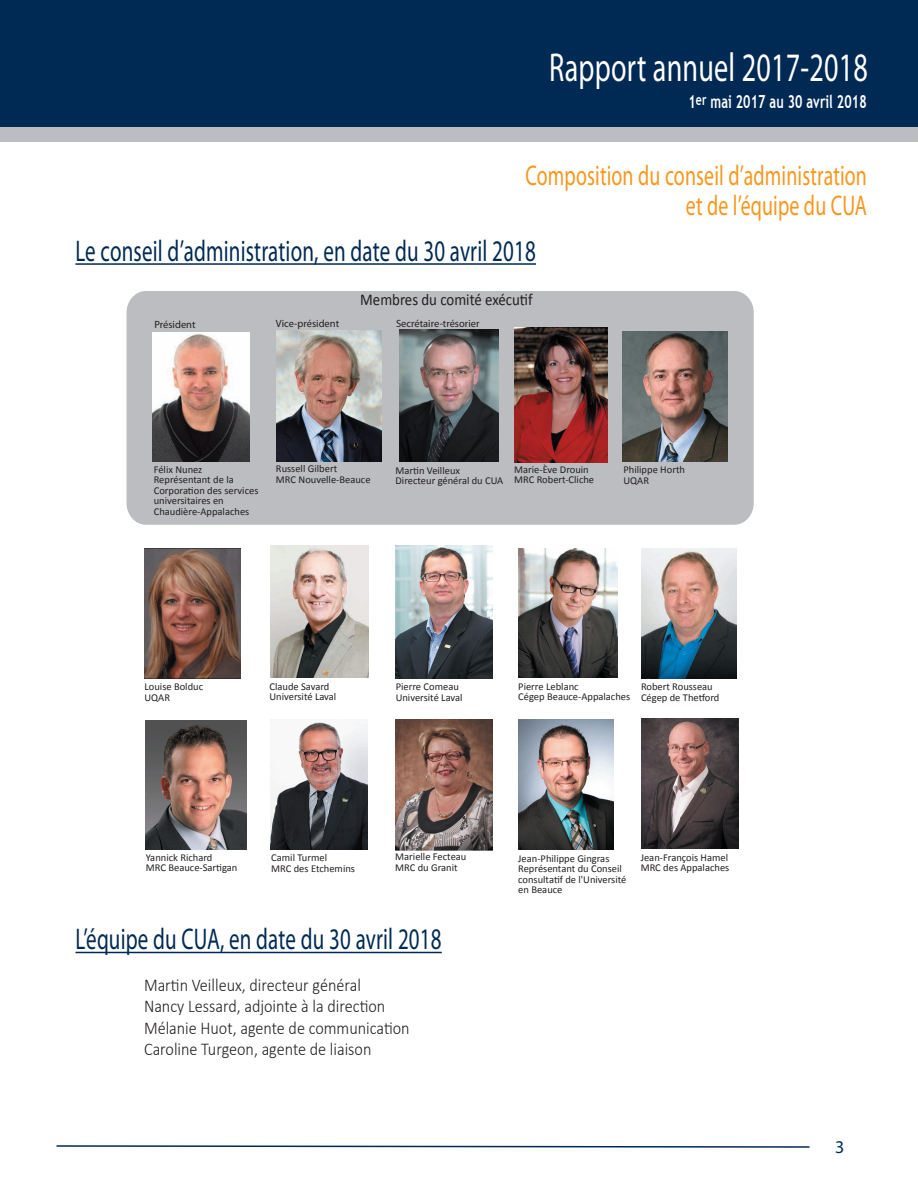
<style>
.page{position:relative;width:918px;height:1188px;background:#fff}
.page>*{position:absolute;margin:0;border:0;box-sizing:border-box;transform-origin:0 0}
.t1{font:40.5px "Myriad Pro";letter-spacing:.01em;color:#fff;scale:.7 1}
.t2{font:30px "Myriad Pro";letter-spacing:.01em;color:#002a54;scale:.7 1}
.t3{font:28.5px/30px "Myriad Pro";letter-spacing:.01em;color:#f7971d;text-align:right;scale:.7 1}
.t4{font:300 18px/21.6px "Calibri";color:#231f20;scale:.9 1}
.t5{font:700 18px "Trebuchet MS";letter-spacing:.01em;color:#fff;scale:.7 1}
.t6{font:18px "Myriad Pro";color:#002a54}
.t7{font:16.5px "Calibri";color:#231f20;scale:.9 1}
.t8{font:10.5px/10.5px "Calibri";color:#231f20}
.t9{font:10.5px "Myriad Pro";color:#231f20}
</style>
<div class="page">
<div style="left:0;top:0;width:918px;height:128px;background:#002a54"></div>
<div style="left:127px;top:291px;width:627px;height:234px;background:#bcbdc0"></div>
<hr style="left:75px;top:263px;width:461px;height:2px;background:#002a54">
<img style="left:622px;top:331px;width:106px;height:131px">
<img style="left:276px;top:331px;width:106px;height:130px">
<hr style="left:75px;top:952px;width:367px;height:1px;background:#002a54">
<img style="left:642px;top:549px;width:94px;height:130px">
<img style="left:395px;top:720px;width:97px;height:130px">
<img style="left:145px;top:720px;width:102px;height:129px">
<img style="left:144px;top:548px;width:97px;height:131px">
<img style="left:153px;top:332px;width:96px;height:130px">
<svg style="left:56px;top:1145px;width:754px;height:3px"></svg>
<img style="left:515px;top:328px;width:93px;height:134px">
<img style="left:400px;top:330px;width:98px;height:131px">
<img style="left:270px;top:546px;width:99px;height:132px">
<img style="left:396px;top:546px;width:96px;height:132px">
<img style="left:518px;top:548px;width:100px;height:130px">
<img style="left:270px;top:721px;width:98px;height:129px">
<img style="left:519px;top:720px;width:94px;height:129px">
<div style="left:0;top:127px;width:918px;height:15px;background:#bcbdc0"></div>
<img style="left:641px;top:718px;width:97px;height:131px">
<p class="t1" style="left:549px;top:43px;width:457px">Rapport annuel 2017-2018</p>
<p class="t5" style="left:688px;top:90px;width:256px">1<sup>er</sup> mai 2017 au 30 avril 2018</p>
<p class="t3" style="left:525px;top:159px;width:490px">Composition du conseil d’administration et de l’équipe du CUA</p>
<p class="t2" style="left:75px;top:232px;width:659px">Le conseil d’administration, en date du 30 avril 2018</p>
<p class="t9" style="left:154px;top:318px;width:43px">Président</p>
<p class="t9" style="left:276px;top:317px;width:65px">Vice-président</p>
<p class="t7" style="left:360px;top:289px;width:193px">Membres du comité exécutif</p>
<p class="t9" style="left:396px;top:317px;width:85px">Secrétaire-trésorier</p>
<p class="t8" style="left:154px;top:464px;width:106px">Félix Nunez<br>Représentant de la<br>Corporation des services universitaires en<br>Chaudière-Appalaches</p>
<p class="t8" style="left:276px;top:463px;width:96px">Russell Gilbert<br>MRC Nouvelle-Beauce</p>
<p class="t8" style="left:395px;top:465px;width:109px">Martin Veilleux<br>Directeur général du CUA</p>
<p class="t8" style="left:514px;top:464px;width:81px">Marie-Ève Drouin<br>MRC Robert-Cliche</p>
<p class="t8" style="left:623px;top:465px;width:63px">Philippe Horth<br>UQAR</p>
<p class="t8" style="left:269px;top:681px;width:68px">Claude Savard<br>Université Laval</p>
<p class="t8" style="left:144px;top:682px;width:60px">Louise Bolduc<br>UQAR</p>
<p class="t8" style="left:396px;top:682px;width:68px">Pierre Comeau<br>Université Laval</p>
<p class="t8" style="left:518px;top:681px;width:114px">Pierre Leblanc<br>Cégep Beauce-Appalaches</p>
<p class="t8" style="left:641px;top:681px;width:80px">Robert Rousseau<br>Cégep de Thetford</p>
<p class="t8" style="left:146px;top:852px;width:93px">Yannick Richard<br>MRC Beauce-Sartigan</p>
<p class="t8" style="left:271px;top:852px;width:85px">Camil Turmel<br>MRC des Etchemins</p>
<p class="t8" style="left:395px;top:852px;width:73px">Marielle Fecteau<br>MRC du Granit</p>
<p class="t8" style="left:518px;top:853px;width:110px">Jean-Philippe Gingras<br>Représentant du Conseil consultatif de l'Université en Beauce</p>
<p class="t8" style="left:641px;top:852px;width:90px">Jean-François Hamel<br>MRC des Appalaches</p>
<p class="t2" style="left:75px;top:921px;width:525px">L’équipe du CUA, en date du 30 avril 2018</p>
<p class="t4" style="left:144px;top:974px;width:297px">Martin Veilleux, directeur général<br>Nancy Lessard, adjointe à la direction Mélanie Huot, agente de communication Caroline Turgeon, agente de liaison</p>
<p class="t6" style="left:835px;top:1136px;width:11px">3</p>
</div>
